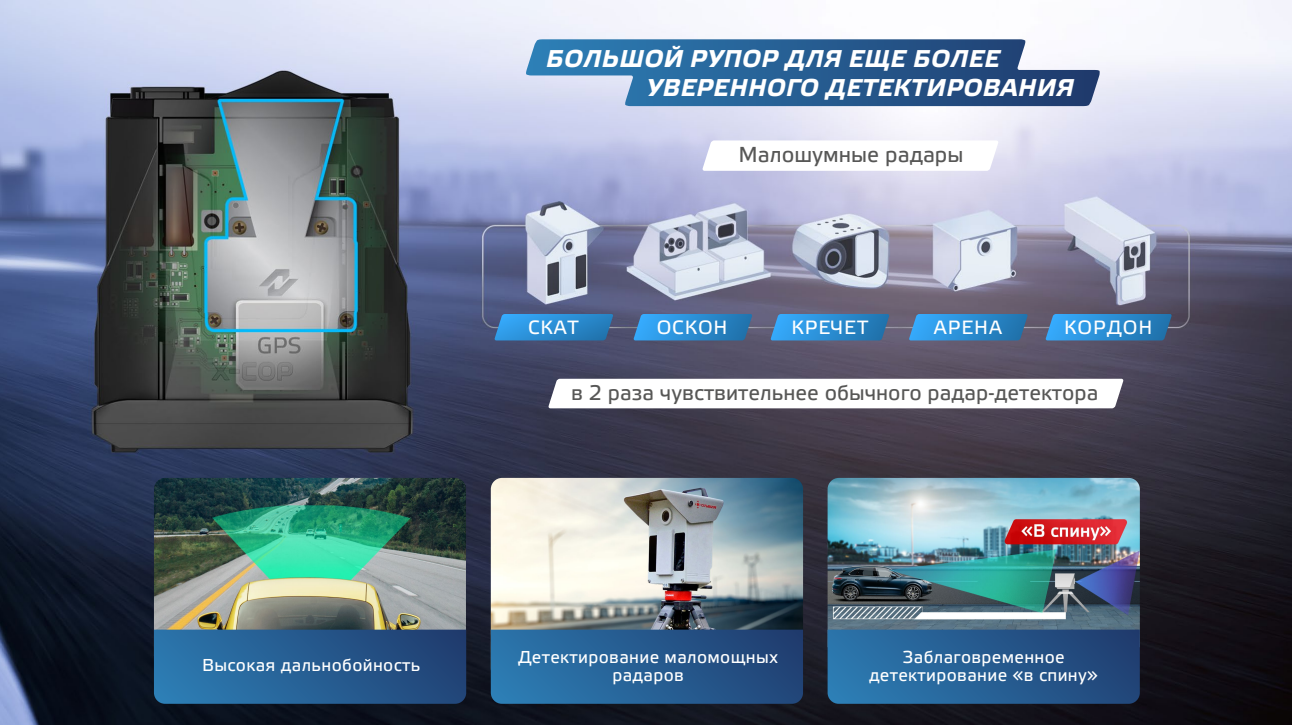
<style>
.page{position:relative;width:1292px;height:725px;background:#fff}
.page>*{position:absolute;margin:0;border:0;box-sizing:border-box;transform-origin:0 0}
.t1{font:italic 700 24.28px/29.4px "Elektra Text Pro";letter-spacing:.02em;color:#fff}
.t2{font:21.68px "Elektra Text Pro";color:#575756}
.t3{font:21.12px "Elektra Text Pro";color:#575756}
.t4{font:19.2px "Elektra Text Pro";letter-spacing:.05em;color:#fff}
.t5{font:17.24px/18.4px "Elektra Text Pro";letter-spacing:.02em;color:#fff;text-align:center}
</style>
<div class="page">
<img style="left:0;top:0;width:1291px;height:725px">
<img style="left:154px;top:478px;width:312px;height:151px">
<svg style="left:154px;top:629px;width:312px;height:74px;background:#265d91"></svg>
<img style="left:491px;top:478px;width:312px;height:151px">
<svg style="left:491px;top:629px;width:312px;height:74px;background:#265c90"></svg>
<img style="left:827px;top:478px;width:312px;height:151px">
<svg style="left:827px;top:629px;width:312px;height:74px;background:#265d91"></svg>
<svg style="left:702px;top:140px;width:296px;height:31px"></svg>
<svg style="left:548px;top:379px;width:575px;height:29px"></svg>
<svg style="left:526px;top:39px;width:573px;height:67px;background:#4472a0"></svg>
<svg style="left:494px;top:314px;width:119px;height:26px;background:#2d8ace"></svg>
<svg style="left:633px;top:314px;width:119px;height:26px;background:#2d8acd"></svg>
<svg style="left:770px;top:314px;width:119px;height:26px;background:#2e8bce"></svg>
<svg style="left:908px;top:314px;width:119px;height:26px;background:#2f8bcd"></svg>
<svg style="left:1045px;top:314px;width:126px;height:26px;background:#2d8acd"></svg>
<h1 class="t1" style="left:646px;top:44px;width:429px;text-indent:-101px">БОЛЬШОЙ РУПОР ДЛЯ ЕЩЕ БОЛЕЕ<br>УВЕРЕННОГО ДЕТЕКТИРОВАНИЯ</h1>
<p class="t2" style="left:738px;top:142px;width:226px">Малошумные радары</p>
<p class="t4" style="left:528px;top:317px;width:52px">CКАТ</p>
<p class="t4" style="left:656px;top:317px;width:72px">ОСКОН</p>
<p class="t4" style="left:791px;top:317px;width:78px">КРЕЧЕТ</p>
<p class="t4" style="left:933px;top:317px;width:70px">АРЕНА</p>
<p class="t4" style="left:1064px;top:317px;width:90px">КОРДОН</p>
<p class="t3" style="left:571px;top:381px;width:529px">в 2 раза чувствительнее обычного радар-детектора</p>
<p class="t5" style="left:202px;top:656px;width:220px">Высокая дальнобойность</p>
<p class="t5" style="left:518px;top:648px;width:261px">Детектирование маломощных радаров</p>
<p class="t5" style="left:868px;top:648px;width:231px">Заблаговременное детектирование «в спину»</p>
</div>
